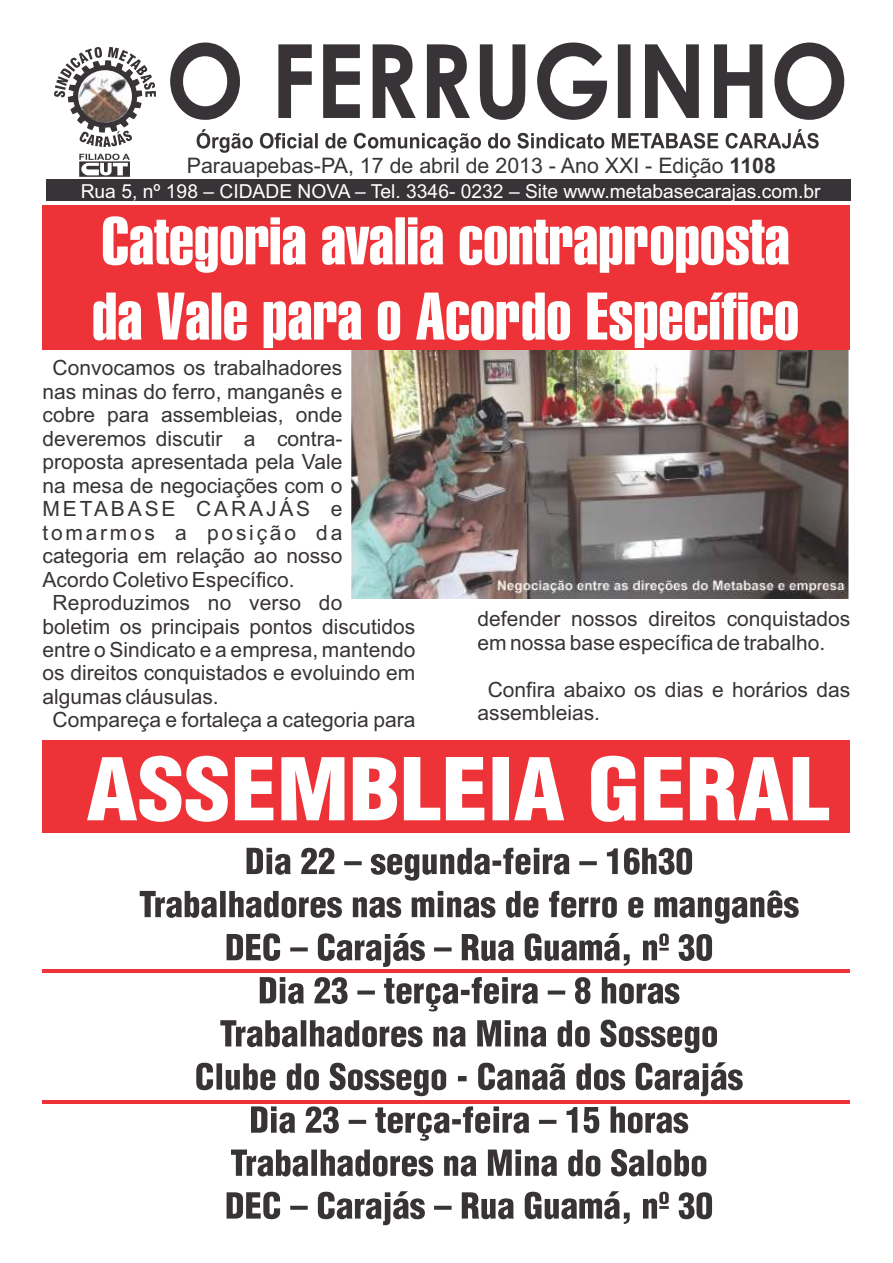
<style>
.page{position:relative;width:893px;height:1263px;background:#fff}
.page>*{position:absolute;margin:0;border:0;box-sizing:border-box;transform-origin:0 0}
.t1{font:21.45px "Arial";color:#383336}
.t2{font:21px/23.4px "Arial";color:#383336}
.t3{font:21px "Arial";letter-spacing:.13em;color:#383336}
.t4{font:21px "Arial";letter-spacing:.14em;color:#383336}
.t5{font:19.2px "Arial";color:#fff}
.s1{font-weight:700}
</style>
<div class="page">
<img style="left:351px;top:350px;width:498px;height:248px">
<div style="left:43px;top:740px;width:807px;height:92px;background:#ed3338"></div>
<div style="left:43px;top:206px;width:807px;height:144px;background:#ed3338"></div>
<svg style="left:197px;top:129px;width:622px;height:24px"></svg>
<svg style="left:79px;top:154px;width:51px;height:23px"></svg>
<svg style="left:54px;top:47px;width:102px;height:100px"></svg>
<svg style="left:170px;top:43px;width:674px;height:77px"></svg>
<div style="left:46px;top:179px;width:804px;height:22px;background:#383336"></div>
<svg style="left:87px;top:756px;width:742px;height:66px;fill:#fff"></svg>
<hr style="left:43px;top:969px;width:807px;height:3px;background:#ed3338">
<hr style="left:43px;top:1100px;width:807px;height:3px;background:#ed3338">
<svg style="left:140px;top:848px;width:659px;height:377px"></svg>
<svg style="left:93px;top:216px;width:696px;height:124px"></svg>
<svg style="left:186px;top:293px;width:612px;height:55px"></svg>
<p class="t1" style="left:187px;top:158px;width:591px">Parauapebas-PA, 17 de abril de 2013 - Ano XXI - Edição <span class="s1">1108</span></p>
<p class="t5" style="left:81px;top:184px;width:741px">Rua 5, nº 198 – CIDADE NOVA – Tel. 3346- 0232 – Site www.metabasecarajas.com.br</p>
<p class="t2" style="left:53px;top:358px;width:291px">Convocamos os trabalhadores</p>
<p class="t2" style="left:43px;top:382px;width:301px">nas minas do ferro, manganês e</p>
<p class="t2" style="left:43px;top:405px;width:301px">cobre para assembleias, onde</p>
<p class="t2" style="left:43px;top:429px;width:301px">deveremos discutir a contra-</p>
<p class="t2" style="left:43px;top:452px;width:301px">proposta apresentada pela Vale</p>
<p class="t2" style="left:43px;top:476px;width:301px">na mesa de negociações com o</p>
<p class="t4" style="left:43px;top:501px;width:301px">METABASE CARAJÁS e</p>
<p class="t3" style="left:43px;top:524px;width:301px">tomarmos a posição da</p>
<p class="t2" style="left:43px;top:546px;width:301px">categoria em relação ao nosso</p>
<p class="t2" style="left:43px;top:569px;width:254px">Acordo Coletivo Específico.</p>
<p class="t2" style="left:53px;top:593px;width:291px">Reproduzimos no verso do</p>
<p class="t2" style="left:43px;top:616px;width:374px">boletim os principais pontos discutidos</p>
<p class="t2" style="left:43px;top:640px;width:374px">entre o Sindicato e a empresa, mantendo</p>
<p class="t2" style="left:43px;top:663px;width:374px">os direitos conquistados e evoluindo em</p>
<p class="t2" style="left:43px;top:687px;width:178px">algumas cláusulas.</p>
<p class="t2" style="left:53px;top:710px;width:364px">Compareça e fortaleça a categoria para</p>
<p class="t2" style="left:478px;top:609px;width:374px">defender nossos direitos conquistados em nossa base específica de trabalho.</p>
<p class="t2" style="left:478px;top:680px;width:374px;text-indent:10px">Confira abaixo os dias e horários das assembleias.</p>
</div>
